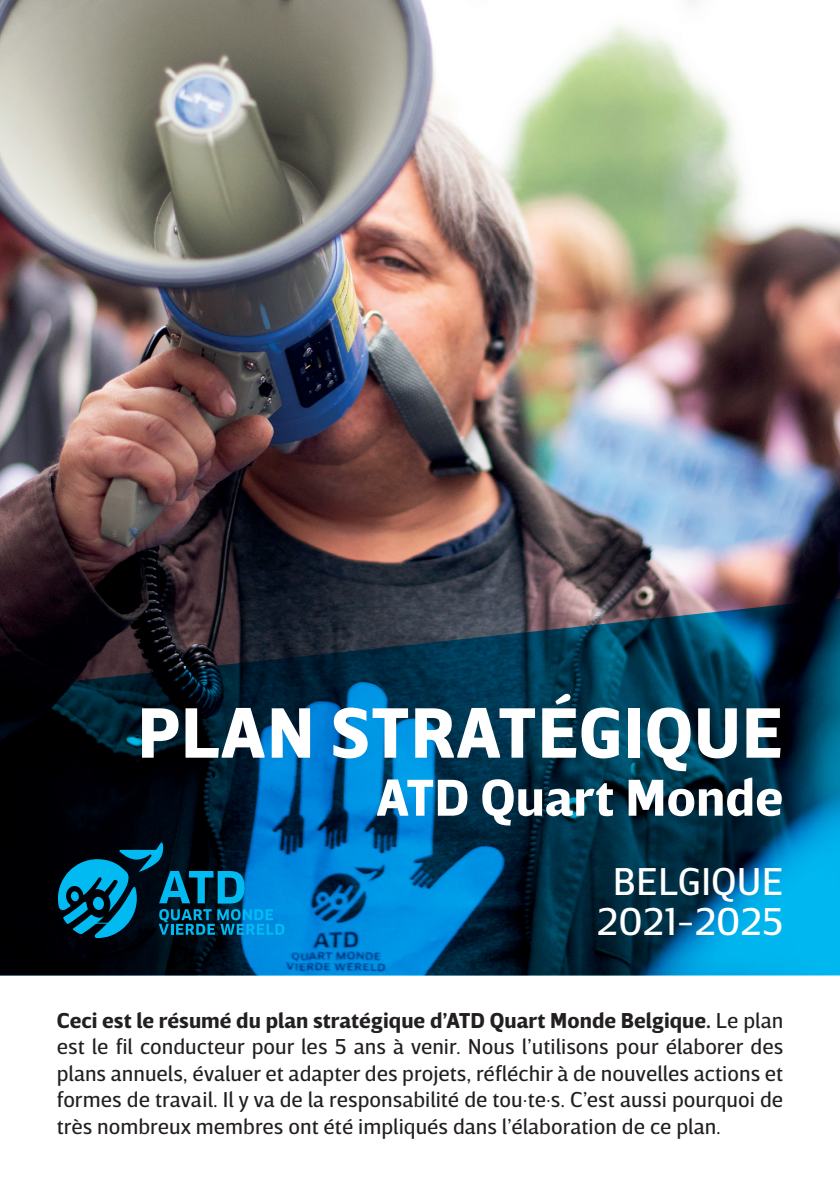
<style>
.page{position:relative;width:840px;height:1191px;background:#fff}
.page>*{position:absolute;margin:0;border:0;box-sizing:border-box;transform-origin:0 0}
.t1{font:700 72.6px "Breve Sans Text";letter-spacing:.01em;color:#fff}
.t2{font:700 52.8px "Breve Sans Text";color:#fff}
.t3{font:39.6px/39.6px "Breve Sans Text";color:#fff;text-align:center}
.t4{font:22px/26.4px "Breve Sans Text";color:#231f20;text-align:justify}
.s1{font-weight:700}
</style>
<div class="page">
<img style="left:0;top:0;width:839px;height:595px">
<svg style="left:0;top:595px;width:839px;height:380px;background:#063d5a"></svg>
<h1 class="t1" style="left:137px;top:691px;width:646px">PLAN STRATÉGIQUE</h1>
<h2 class="t2" style="left:376px;top:767px;width:408px">ATD Quart Monde</h2>
<h3 class="t3" style="left:596px;top:862px;width:188px">BELGIQUE<br>2021-2025</h3>
<p class="t4" style="left:57px;top:1007px;width:727px"><span class="s1">Ceci est le résumé du plan stratégique d’ATD Quart Monde Belgique.</span> Le plan est le fil conducteur pour les 5 ans à venir. Nous l’utilisons pour élaborer des plans annuels, évaluer et adapter des projets, réfléchir à de nouvelles actions et formes de travail. Il y va de la responsabilité de tou·te·s. C’est aussi pourquoi de très nombreux membres ont été impliqués dans l’élaboration de ce plan.</p>
</div>
